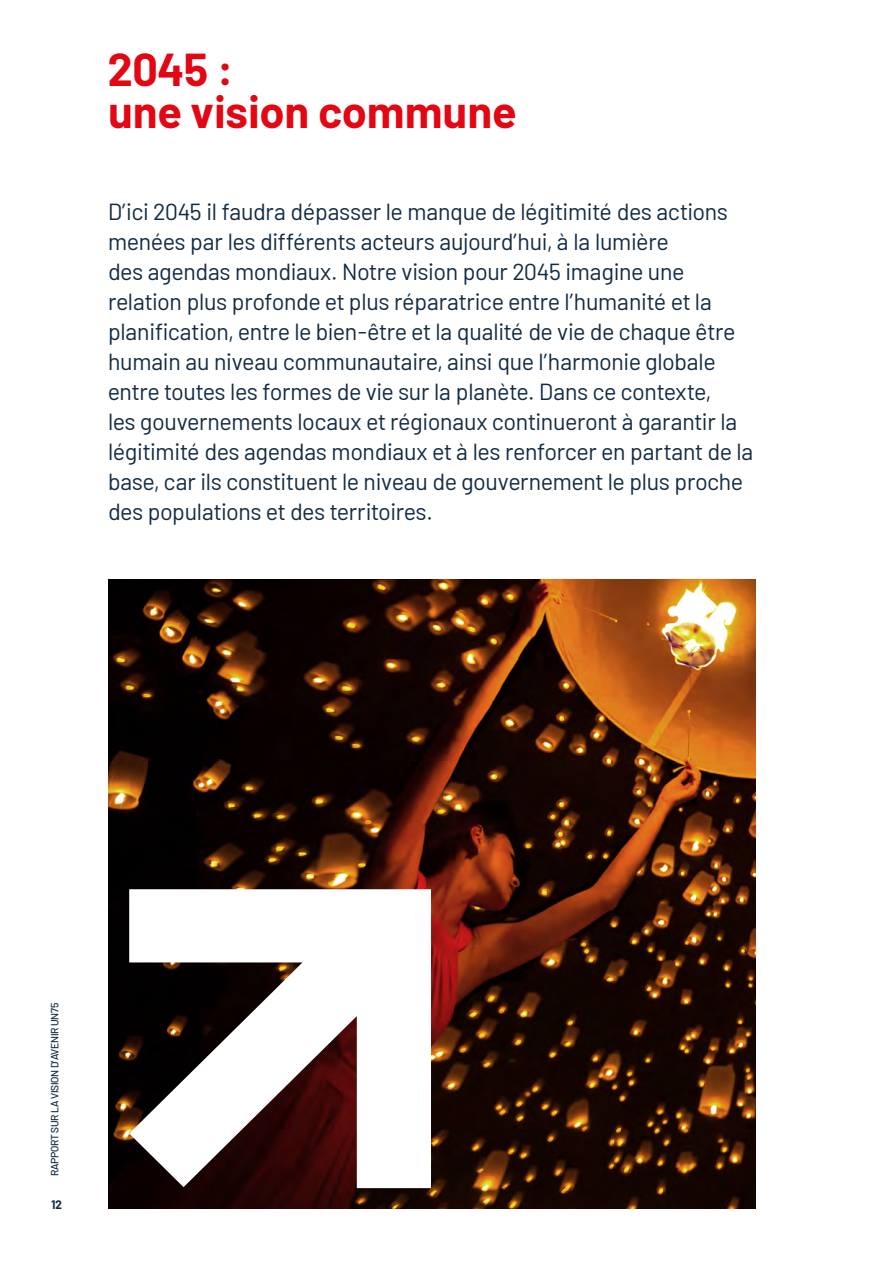
<style>
.page{position:relative;width:893px;height:1263px;background:#fff}
.page>*{position:absolute;margin:0;border:0;box-sizing:border-box;transform-origin:0 0}
.t1{font:700 45px/42px "Barlow";color:#e30613}
.t2{font:23.25px/30px "Barlow";letter-spacing:-.005em;color:#132b43}
.t3{font:700 12px "Barlow";color:#132b43}
.t4{font:500 10.5px "Barlow";letter-spacing:-.02em;color:#132b43}
</style>
<div class="page">
<img style="left:108px;top:579px;width:647px;height:630px">
<svg style="left:129px;top:889px;width:302px;height:299px"></svg>
<h1 class="t1" style="left:108px;top:45px;width:410px">2045 :<br>une vision commune</h1>
<p class="t2" style="left:108px;top:195px;width:647px">D’ici 2045 il faudra dépasser le manque de légitimité des actions menées par les différents acteurs aujourd’hui, à la lumière<br>des agendas mondiaux. Notre vision pour 2045 imagine une relation plus profonde et plus réparatrice entre l’humanité et la planification, entre le bien-être et la qualité de vie de chaque être humain au niveau communautaire, ainsi que l’harmonie globale entre toutes les formes de vie sur la planète. Dans ce contexte,<br>les gouvernements locaux et régionaux continueront à garantir la légitimité des agendas mondiaux et à les renforcer en partant de la base, car ils constituent le niveau de gouvernement le plus proche des populations et des territoires.</p>
<p class="t4" style="left:47px;top:1176px;width:176px;rotate:-90deg">RAPPORT SUR LA VISION D’AVENIR UN75</p>
<p class="t3" style="left:52px;top:1196px;width:12px">12</p>
</div>
